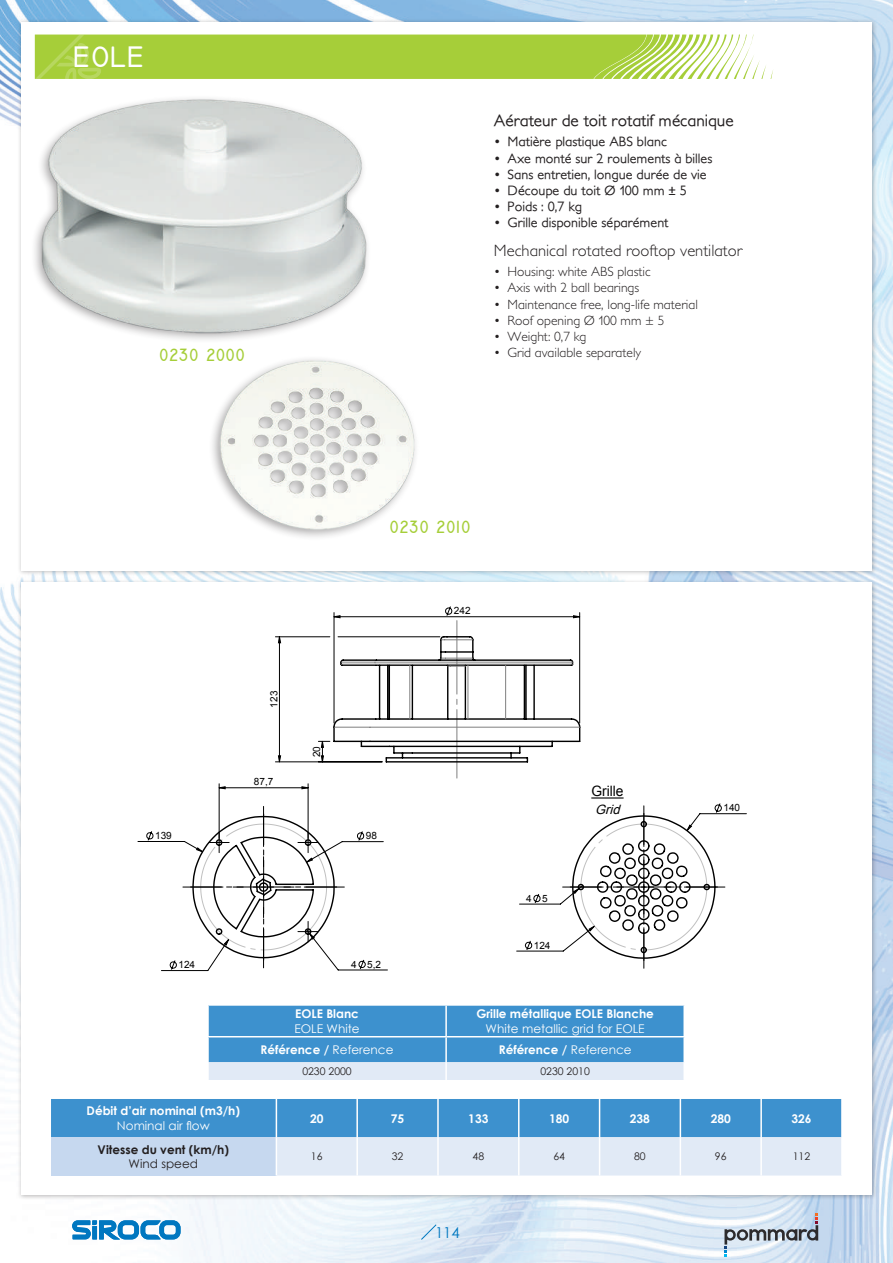
<style>
.page{position:relative;width:893px;height:1263px;background:#fff}
.page>*{position:absolute;margin:0;border:0;box-sizing:border-box;transform-origin:0 0}
.t1{font:700 30px "Technic";color:#fff}
.t2{font:700 18px "Technic";color:#a6ce39}
.t3{font:300 16.5px "Petita";color:#231f20}
.t4{font:500 16.5px "Petita";color:#231f20}
.t5{font:15px "Century Gothic";color:#0077c0}
.t6{font:14.25px "Arial";color:#000}
.t7{font:500 13.5px "Petita";color:#231f20}
.t8{font:300 13.5px "Petita";color:#231f20}
.t9{font:italic 12.9px "Arial";color:#000}
.t10{font:700 12px "Century Gothic";color:#fff}
.t11{font:12px "Century Gothic";color:#fff}
.t12{font:700 12px "Century Gothic";color:#231f20}
.t13{font:12px "Century Gothic";color:#231f20}
.t14{font:10.5px "Century Gothic";color:#231f20}
.t15{font:10.05px "Arial";color:#000}
.s1{font-family:"The Sans B5 Plain";font-weight:400}
.s2{font-weight:400}
</style>
<div class="page">
<img style="left:0;top:0;width:893px;height:1263px">
<svg style="left:421px;top:1224px;width:16px;height:16px"></svg>
<svg style="left:72px;top:1220px;width:109px;height:19px"></svg>
<div style="left:17px;top:579px;width:860px;height:621px;background:#231f20;opacity:.3"></div>
<div style="left:21px;top:583px;width:851px;height:612px;background:#fff"></div>
<div style="left:17px;top:18px;width:860px;height:558px;background:#231f20;opacity:.3"></div>
<div style="left:21px;top:22px;width:851px;height:549px;background:#fff"></div>
<svg style="left:51px;top:1099px;width:790px;height:76px;background:#8bbbe1"></svg>
<hr style="left:276px;top:1099px;width:1px;height:38px;background:#fff">
<hr style="left:356px;top:1099px;width:2px;height:38px;background:#fff">
<hr style="left:437px;top:1099px;width:2px;height:38px;background:#fff">
<hr style="left:276px;top:1137px;width:1px;height:38px;background:#fff">
<hr style="left:356px;top:1137px;width:2px;height:38px;background:#fff">
<hr style="left:518px;top:1099px;width:1px;height:38px;background:#fff">
<hr style="left:599px;top:1099px;width:1px;height:38px;background:#fff">
<hr style="left:680px;top:1099px;width:1px;height:38px;background:#fff">
<hr style="left:760px;top:1099px;width:2px;height:38px;background:#fff">
<hr style="left:437px;top:1137px;width:2px;height:38px;background:#fff">
<hr style="left:518px;top:1137px;width:1px;height:38px;background:#fff">
<hr style="left:599px;top:1137px;width:1px;height:38px;background:#fff">
<hr style="left:680px;top:1137px;width:1px;height:38px;background:#fff">
<hr style="left:760px;top:1137px;width:2px;height:38px;background:#fff">
<svg style="left:208px;top:1006px;width:477px;height:74px;background:#67a8d8"></svg>
<hr style="left:207px;top:1036px;width:239px;height:1px;background:#fff">
<hr style="left:446px;top:1036px;width:239px;height:1px;background:#fff">
<img style="left:212px;top:372px;width:204px;height:165px">
<img style="left:0;top:70px;width:368px;height:302px">
<svg style="left:218px;top:786px;width:91px;height:3px"></svg>
<svg style="left:278px;top:606px;width:303px;height:172px"></svg>
<svg style="left:161px;top:803px;width:561px;height:168px"></svg>
<svg style="left:35px;top:35px;width:738px;height:44px;background:#b1d453"></svg>
<svg style="left:724px;top:1213px;width:94px;height:43px;background:#bec9d5"></svg>
<h1 class="t1" style="left:73px;top:40px;width:74px">EOLE</h1>
<h2 class="t2" style="left:159px;top:345px;width:88px">0230 2000</h2>
<p class="t4" style="left:494px;top:111px;width:241px">Aérateur de toit rotatif mécanique</p>
<p class="t7" style="left:494px;top:134px;width:174px">• Matière plastique ABS blanc</p>
<p class="t7" style="left:494px;top:150px;width:220px">• Axe monté sur 2 roulements à billes</p>
<p class="t7" style="left:494px;top:166px;width:214px">• Sans entretien, longue durée de vie</p>
<p class="t7" style="left:494px;top:182px;width:195px">• Découpe du toit Ø 100 mm <span class="s1">±</span> 5</p>
<p class="t7" style="left:494px;top:199px;width:90px">• Poids : 0,7 kg</p>
<p class="t7" style="left:494px;top:215px;width:176px">• Grille disponible séparément</p>
<p class="t3" style="left:494px;top:241px;width:250px">Mechanical rotated rooftop ventilator</p>
<p class="t8" style="left:494px;top:264px;width:158px">• Housing: white ABS plastic</p>
<p class="t8" style="left:494px;top:280px;width:147px">• Axis with 2 ball bearings</p>
<p class="t8" style="left:494px;top:296px;width:205px">• Maintenance free, long-life material</p>
<p class="t8" style="left:494px;top:312px;width:172px">• Roof opening Ø 100 mm ± 5</p>
<p class="t8" style="left:494px;top:329px;width:94px">• Weight: 0,7 kg</p>
<p class="t8" style="left:494px;top:345px;width:149px">• Grid available separately</p>
<h2 class="t2" style="left:389px;top:517px;width:83px">0230 2010</h2>
<p class="t15" style="left:267px;top:707px;width:18px;rotate:-90deg">123</p>
<p class="t15" style="left:254px;top:775px;width:21px">87,7</p>
<p class="t15" style="left:310px;top:757px;width:13px;rotate:-90deg">20</p>
<p class="t15" style="left:155px;top:829px;width:18px">139</p>
<p class="t15" style="left:366px;top:829px;width:13px">98</p>
<p class="t15" style="left:178px;top:958px;width:18px">124</p>
<p class="t15" style="left:351px;top:957px;width:31px">4 5,2</p>
<p class="t10" style="left:295px;top:1005px;width:65px">EOLE Blanc</p>
<p class="t11" style="left:294px;top:1020px;width:67px">EOLE White</p>
<p class="t15" style="left:454px;top:604px;width:18px">242</p>
<p class="t15" style="left:526px;top:892px;width:23px">4 5</p>
<p class="t15" style="left:534px;top:938px;width:18px">124</p>
<p class="t6" style="left:591px;top:782px;width:34px">Grille</p>
<p class="t9" style="left:595px;top:800px;width:30px">Grid</p>
<p class="t10" style="left:476px;top:1005px;width:179px">Grille métallique EOLE Blanche</p>
<p class="t11" style="left:486px;top:1020px;width:161px">White metallic grid for EOLE</p>
<p class="t10" style="left:261px;top:1041px;width:134px">Référence / <span class="s2">Reference</span></p>
<p class="t10" style="left:499px;top:1041px;width:134px">Référence / <span class="s2">Reference</span></p>
<p class="t14" style="left:302px;top:1064px;width:51px">0230 2000</p>
<p class="t14" style="left:540px;top:1064px;width:51px">0230 2010</p>
<p class="t15" style="left:723px;top:801px;width:18px">140</p>
<p class="t10" style="left:87px;top:1102px;width:155px">Débit d’air nominal (m3/h)</p>
<p class="t11" style="left:117px;top:1117px;width:94px">Nominal air flow</p>
<p class="t12" style="left:98px;top:1140px;width:133px">Vitesse du vent (km/h)</p>
<p class="t13" style="left:129px;top:1155px;width:71px">Wind speed</p>
<p class="t10" style="left:310px;top:1109px;width:15px">20</p>
<p class="t10" style="left:391px;top:1109px;width:15px">75</p>
<p class="t10" style="left:468px;top:1109px;width:22px">133</p>
<p class="t10" style="left:549px;top:1109px;width:22px">180</p>
<p class="t10" style="left:630px;top:1109px;width:22px">238</p>
<p class="t10" style="left:711px;top:1109px;width:22px">280</p>
<p class="t10" style="left:791px;top:1109px;width:22px">326</p>
<p class="t14" style="left:311px;top:1149px;width:13px">16</p>
<p class="t14" style="left:392px;top:1149px;width:13px">32</p>
<p class="t14" style="left:473px;top:1149px;width:13px">48</p>
<p class="t14" style="left:553px;top:1149px;width:13px">64</p>
<p class="t14" style="left:634px;top:1149px;width:13px">80</p>
<p class="t14" style="left:715px;top:1149px;width:13px">96</p>
<p class="t14" style="left:793px;top:1149px;width:19px">112</p>
<p class="t5" style="left:435px;top:1222px;width:26px">114</p>
</div>
